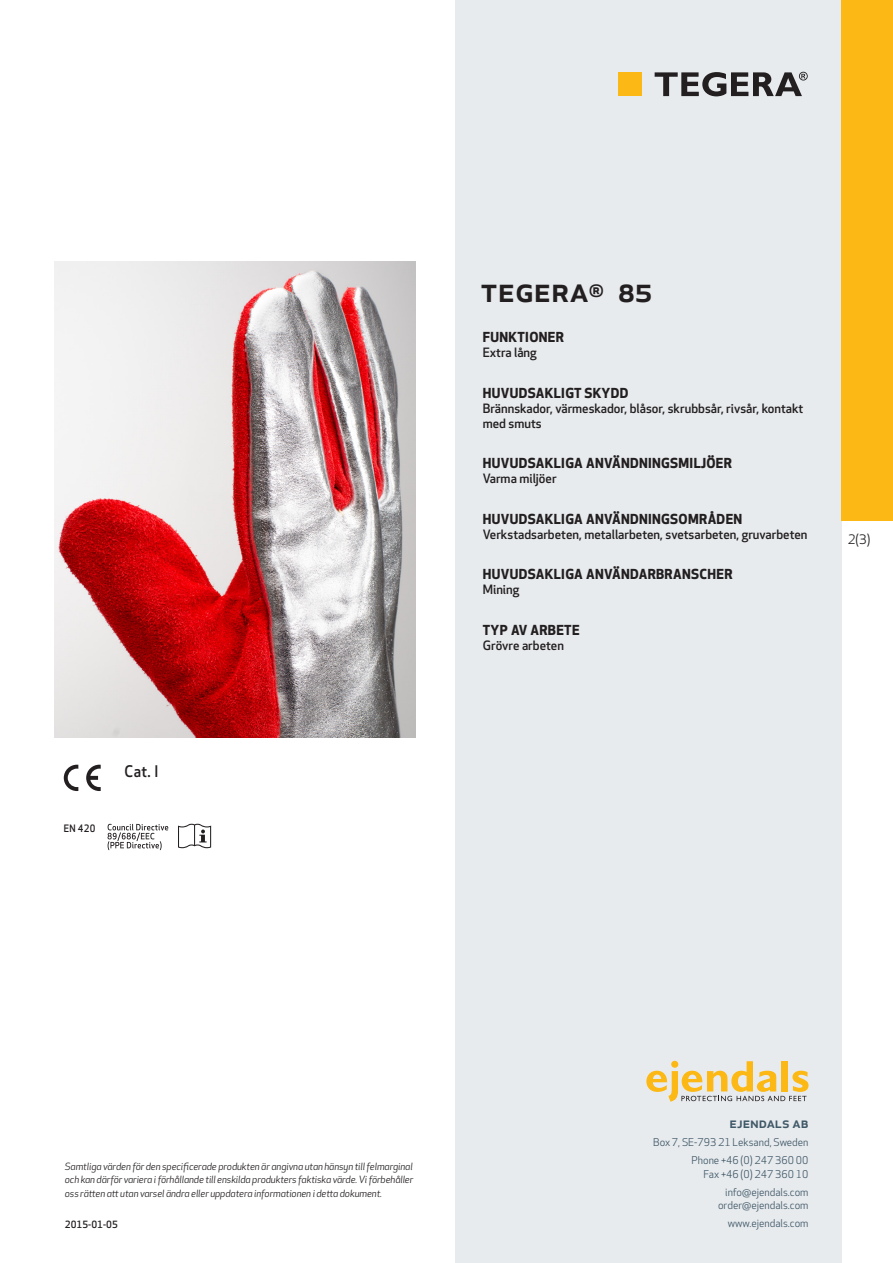
<style>
.page{position:relative;width:893px;height:1263px;background:#fff}
.page>*{position:absolute;margin:0;border:0;box-sizing:border-box;transform-origin:0 0}
.prodname{font:500 34.5px "Apex New";color:#231f20}
.Artikel{font:500 15.6px "Apex New";color:#231f20;scale:.95 1}
.t1{font:500 15px "Apex New";color:#405968}
.Funktion_body{font:700 13.5px "Apex New";letter-spacing:.025em;color:#231f20}
.t2{font:12.75px "Apex New";color:#231f20}
.Funktion_body-2{font:500 12.6px/15px "Apex New";color:#231f20}
.t3{font:10.5px/18px "Apex New";color:#405968;text-align:right}
.t4{font:500 10.05px "Apex New";color:#231f20;scale:.95 1}
.t5{font:italic 9.75px/13.5px "Apex New";letter-spacing:-.01em;color:#231f20;text-align:justify}
.Sidfot_datum{font:500 9.75px "Apex New";color:#231f20}
</style>
<div class="page">
<div style="left:455px;top:0;width:387px;height:1263px;background:#e8ebee"></div>
<svg style="left:646px;top:1061px;width:162px;height:40px"></svg>
<div style="left:842px;top:0;width:51px;height:520px;background:#fcb814"></div>
<div style="left:618px;top:72px;width:24px;height:24px;background:#fcb814"></div>
<svg style="left:655px;top:72px;width:153px;height:24px"></svg>
<svg style="left:86px;top:765px;width:15px;height:26px"></svg>
<svg style="left:64px;top:765px;width:14px;height:26px"></svg>
<svg style="left:108px;top:824px;width:60px;height:26px"></svg>
<svg style="left:178px;top:824px;width:33px;height:24px"></svg>
<img style="left:54px;top:261px;width:361px;height:477px">
<p class="t4" style="left:64px;top:821px;width:35px">EN 420</p>
<p class="Artikel" style="left:125px;top:761px;width:37px">Cat. I</p>
<p class="prodname" style="left:480px;top:266px;width:173px">TEGERA<sup>®</sup> 85</p>
<p class="Funktion_body" style="left:483px;top:327px;width:83px">FUNKTIONER</p>
<p class="Funktion_body-2" style="left:483px;top:345px;width:55px">Extra lång</p>
<p class="Funktion_body" style="left:483px;top:383px;width:147px">HUVUDSAKLIGT SKYDD</p>
<p class="Funktion_body-2" style="left:483px;top:400px;width:322px">Brännskador, värmeskador, blåsor, skrubbsår, rivsår, kontakt med smuts</p>
<p class="Funktion_body" style="left:483px;top:453px;width:251px">HUVUDSAKLIGA ANVÄNDNINGSMILJÖER</p>
<p class="Funktion_body-2" style="left:483px;top:471px;width:75px">Varma miljöer</p>
<p class="Funktion_body" style="left:483px;top:509px;width:261px">HUVUDSAKLIGA ANVÄNDNINGSOMRÅDEN</p>
<p class="Funktion_body-2" style="left:483px;top:526px;width:326px">Verkstadsarbeten, metallarbeten, svetsarbeten, gruvarbeten</p>
<p class="Funktion_body" style="left:483px;top:565px;width:251px">HUVUDSAKLIGA ANVÄNDARBRANSCHER</p>
<p class="Funktion_body-2" style="left:483px;top:582px;width:38px">Mining</p>
<p class="Funktion_body" style="left:483px;top:620px;width:98px">TYP AV ARBETE</p>
<p class="Funktion_body-2" style="left:483px;top:638px;width:83px">Grövre arbeten</p>
<p class="t2" style="left:848px;top:531px;width:24px">2(3)</p>
<p class="t5" style="left:65px;top:1159px;width:350px">Samtliga värden för den specificerade produkten är angivna utan hänsyn till felmarginal och kan därför variera i förhållande till enskilda produkters faktiska värde. Vi förbehåller oss rätten att utan varsel ändra eller uppdatera informationen i detta dokument.</p>
<p class="Sidfot_datum" style="left:65px;top:1218px;width:54px">2015-01-05</p>
<h3 class="t1" style="left:729px;top:1113px;width:80px">ejendals ab</h3>
<p class="t3" style="left:653px;top:1133px;width:157px">Box 7, SE-793 21 Leksand, Sweden<br>Phone +46 (0) 247 360 00</p>
<p class="t3" style="left:703px;top:1165px;width:107px">Fax +46 (0) 247 360 10 info@ejendals.com</p>
<p class="t3" style="left:718px;top:1196px;width:92px">order@ejendals.com</p>
<p class="t3" style="left:728px;top:1215px;width:82px">www.ejendals.com</p>
</div>
